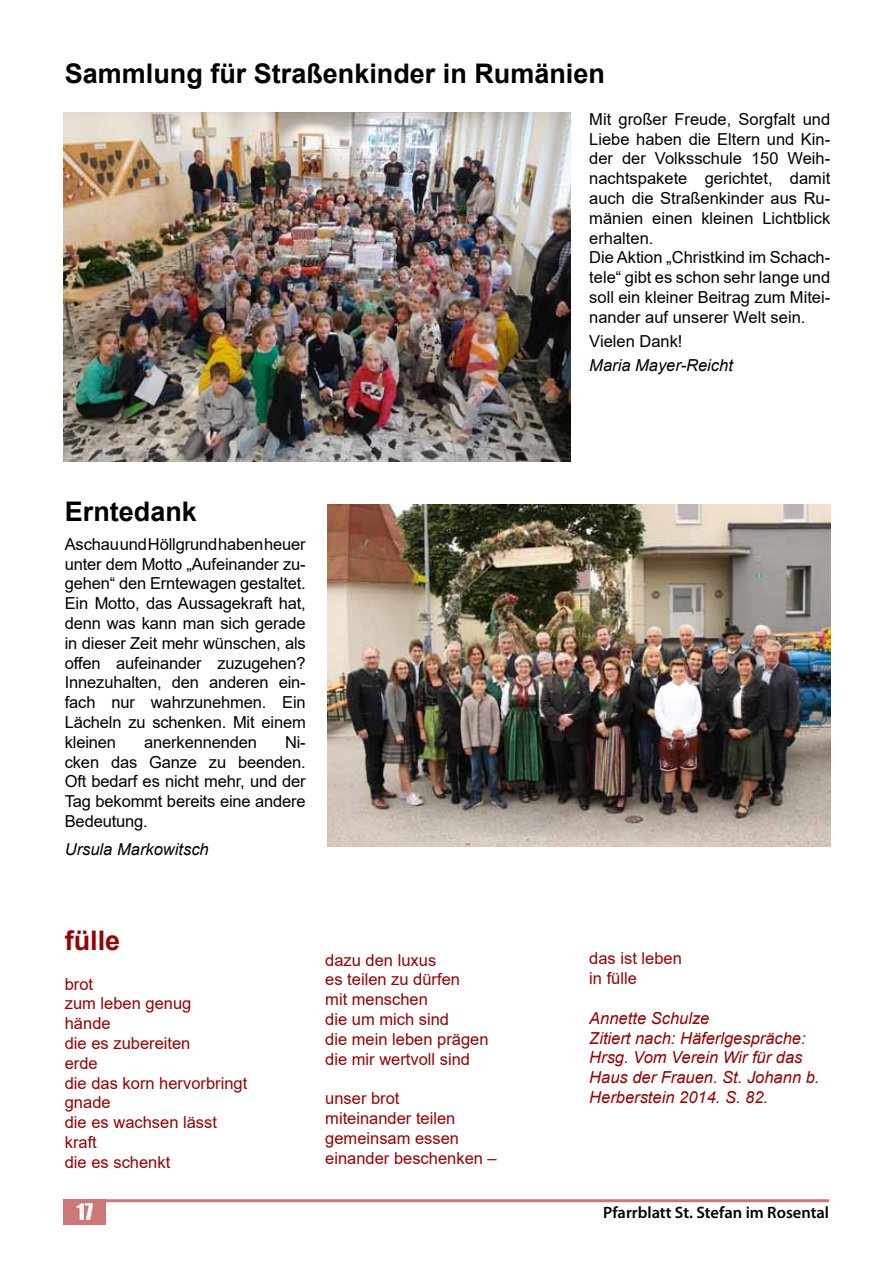
<style>
.page{position:relative;width:893px;height:1263px;background:#fff}
.page>*{position:absolute;margin:0;border:0;box-sizing:border-box;transform-origin:0 0}
.t1{font:700 27px "Arial";color:#000}
.t2{font:700 27px "Arial";color:#900}
.t3{font:21px "Impact";color:#fff}
.t4{font:16.5px/19.8px "Arial";color:#000;text-align:justify}
.t5{font:16.5px/19.8px "Arial";color:#900}
.t6{font:italic 16.5px/19.8px "Arial";color:#900}
.t7{font:italic 16.5px "Arial";color:#000}
.t8{font:600 16.5px "Myriad Pro";color:#000}
</style>
<div class="page">
<hr style="left:64px;top:1199px;width:765px;height:3px;background:#cf7676">
<div style="left:64px;top:1199px;width:42px;height:25px;background:#cf7676"></div>
<img style="left:63px;top:113px;width:507px;height:348px">
<img style="left:327px;top:504px;width:503px;height:342px">
<h1 class="t1" style="left:65px;top:55px;width:542px">Sammlung für Straßenkinder in Rumänien</h1>
<h1 class="t1" style="left:65px;top:493px;width:134px">Erntedank</h1>
<p class="t4" style="left:65px;top:534px;width:242px">Aschau und Höllgrund haben heuer unter dem Motto „Aufeinander zu&shy;gehen“ den Erntewagen gestaltet.<br>Ein Motto, das Aussagekraft hat, denn was kann man sich gerade in dieser Zeit mehr wünschen, als offen aufeinander zuzugehen?<br>Innezuhalten, den anderen ein&shy;fach nur wahrzunehmen. Ein Lächeln zu schenken. Mit einem kleinen</p>
<p class="t4" style="left:65px;top:732px;width:242px;text-indent:220px">Ni&shy;cken das Ganze zu beenden.<br>Oft bedarf es nicht mehr, und der Tag bekommt bereits eine andere Bedeutung.</p>
<p class="t7" style="left:65px;top:839px;width:145px">Ursula Markowitsch</p>
<p class="t4" style="left:144px;top:732px;width:114px">anerkennenden</p>
<h1 class="t2" style="left:65px;top:921px;width:57px">fülle</h1>
<p class="t5" style="left:65px;top:974px;width:184px">brot<br>zum leben genug<br>hände<br>die es zubereiten<br>erde<br>die das korn hervorbringt gnade<br>die es wachsen lässt kraft<br>die es schenkt</p>
<p class="t5" style="left:325px;top:950px;width:165px">dazu den luxus<br>es teilen zu dürfen<br>mit menschen<br>die um mich sind<br>die mein leben prägen die mir wertvoll sind</p>
<p class="t5" style="left:325px;top:1088px;width:173px">unser brot<br>miteinander teilen gemeinsam essen einander beschenken –</p>
<p class="t4" style="left:589px;top:109px;width:242px;text-align:left">Mit großer Freude, Sorgfalt und<br>Liebe haben die Eltern und Kin&shy;der der Volksschule 150 Weih&shy;nachtspakete gerichtet, damit auch die Straßenkinder aus Ru&shy;mänien einen kleinen Lichtblick erhalten.<br>Die Aktion „Christkind im Schach&shy;tele“ gibt es schon sehr lange und soll ein kleiner Beitrag zum Mitei&shy;nander auf unserer Welt sein.</p>
<p class="t4" style="left:589px;top:331px;width:95px">Vielen Dank!</p>
<p class="t7" style="left:589px;top:354px;width:145px">Maria Mayer-Reicht</p>
<p class="t5" style="left:589px;top:949px;width:94px">das ist leben in fülle</p>
<p class="t6" style="left:589px;top:1008px;width:232px">Annette Schulze<br>Zitiert nach: Häferlgespräche:<br>Hrsg. Vom Verein Wir für das<br>Haus der Frauen. St. Johann b.<br>Herberstein 2014. S. 82.</p>
<p class="t3" style="left:77px;top:1195px;width:18px">17</p>
<p class="t8" style="left:603px;top:1202px;width:228px">Pfarrblatt St. Stefan im Rosental</p>
</div>
